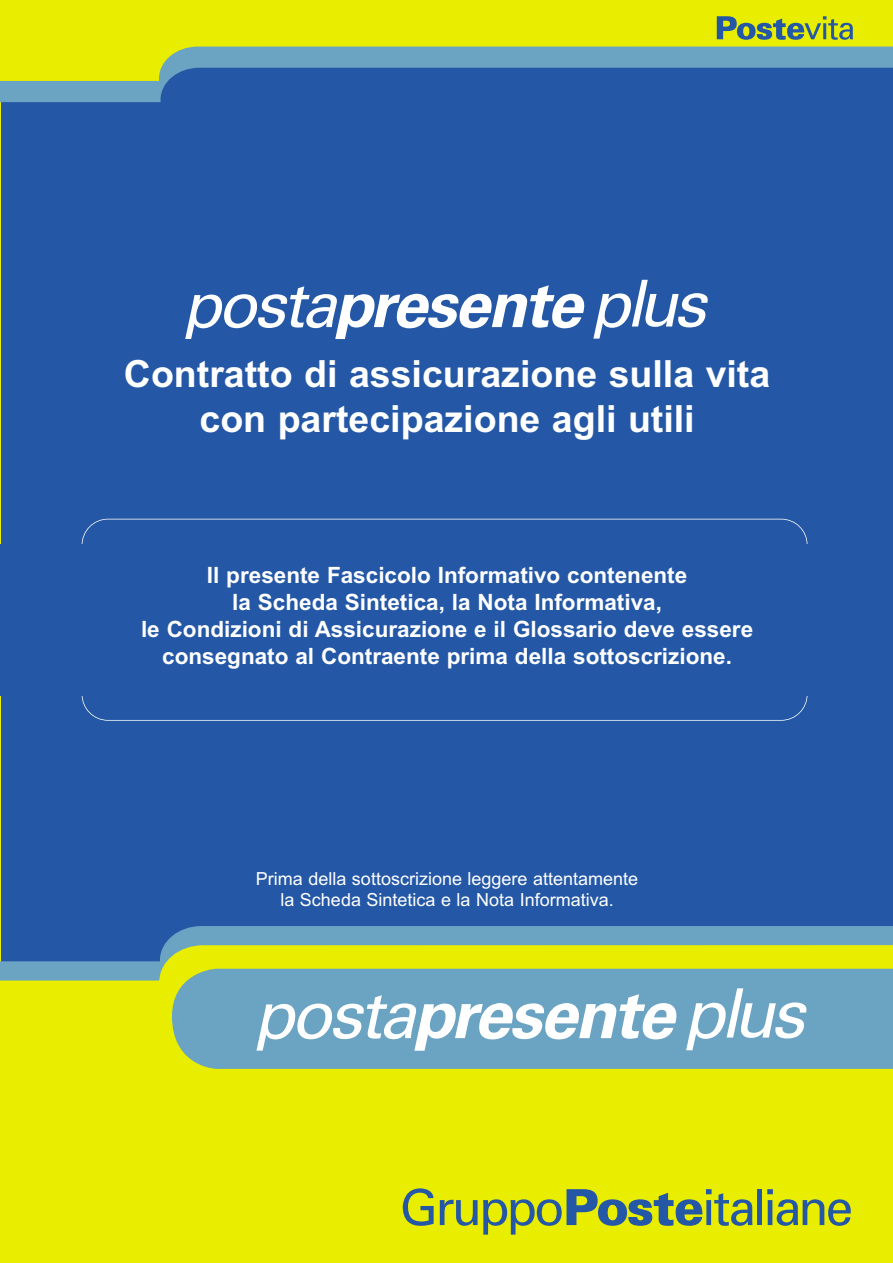
<style>
.page{position:relative;width:893px;height:1263px;background:#fff}
.page>*{position:absolute;margin:0;border:0;box-sizing:border-box;transform-origin:0 0}
.t1{font:37.5px/45px "Arial Bold MS";color:#fff;text-align:center}
.t2{font:22.5px/27px "Arial Bold MS";color:#fff;text-align:center}
.t3{font:18px/21.6px "Arial MS";color:#fff;text-align:center}
</style>
<div class="page">
<div style="left:0;top:0;width:892px;height:1243px;background:#2458a6"></div>
<hr style="left:0;top:0;width:1px;height:1262px;background:#e9ee00">
<div style="left:0;top:81px;width:168px;height:21px;background:#6ba3c3"></div>
<div style="left:166px;top:926px;width:726px;height:17px;background:#6ba3c3"></div>
<div style="left:0;top:943px;width:892px;height:320px;background:#e9ee00"></div>
<div style="left:172px;top:969px;width:720px;height:100px;background:#6ba3c3"></div>
<svg style="left:0;top:0;width:892px;height:81px;background:#b1c842"></svg>
<svg style="left:716px;top:16px;width:136px;height:24px"></svg>
<svg style="left:403px;top:1188px;width:30px;height:38px"></svg>
<svg style="left:440px;top:1200px;width:37px;height:26px"></svg>
<svg style="left:483px;top:1189px;width:269px;height:46px"></svg>
<hr style="left:757px;top:1189px;width:4px;height:36px;background:#2458a6">
<svg style="left:767px;top:1189px;width:83px;height:37px"></svg>
<svg style="left:185px;top:285px;width:400px;height:54px"></svg>
<svg style="left:593px;top:280px;width:115px;height:59px"></svg>
<div style="left:82px;top:519px;width:725px;height:202px;border:2px solid #fff;border-radius:26px"></div>
<div style="left:0;top:544px;width:892px;height:151px;background:#2458a6"></div>
<svg style="left:256px;top:994px;width:421px;height:57px;background:#9dc2d7"></svg>
<svg style="left:686px;top:988px;width:120px;height:62px;background:#93bbd3"></svg>
<h1 class="t1" style="left:124px;top:355px;width:648px">Contratto di assicurazione sulla vita con partecipazione agli utili</h1>
<p class="t2" style="left:141px;top:564px;width:613px">Il presente Fascicolo Informativo contenente<br>la Scheda Sintetica, la Nota Informativa,<br>le Condizioni di Assicurazione e il Glossario deve essere consegnato al Contraente prima della sottoscrizione.</p>
<p class="t3" style="left:256px;top:869px;width:384px">Prima della sottoscrizione leggere attentamente la Scheda Sintetica e la Nota Informativa.</p>
</div>
